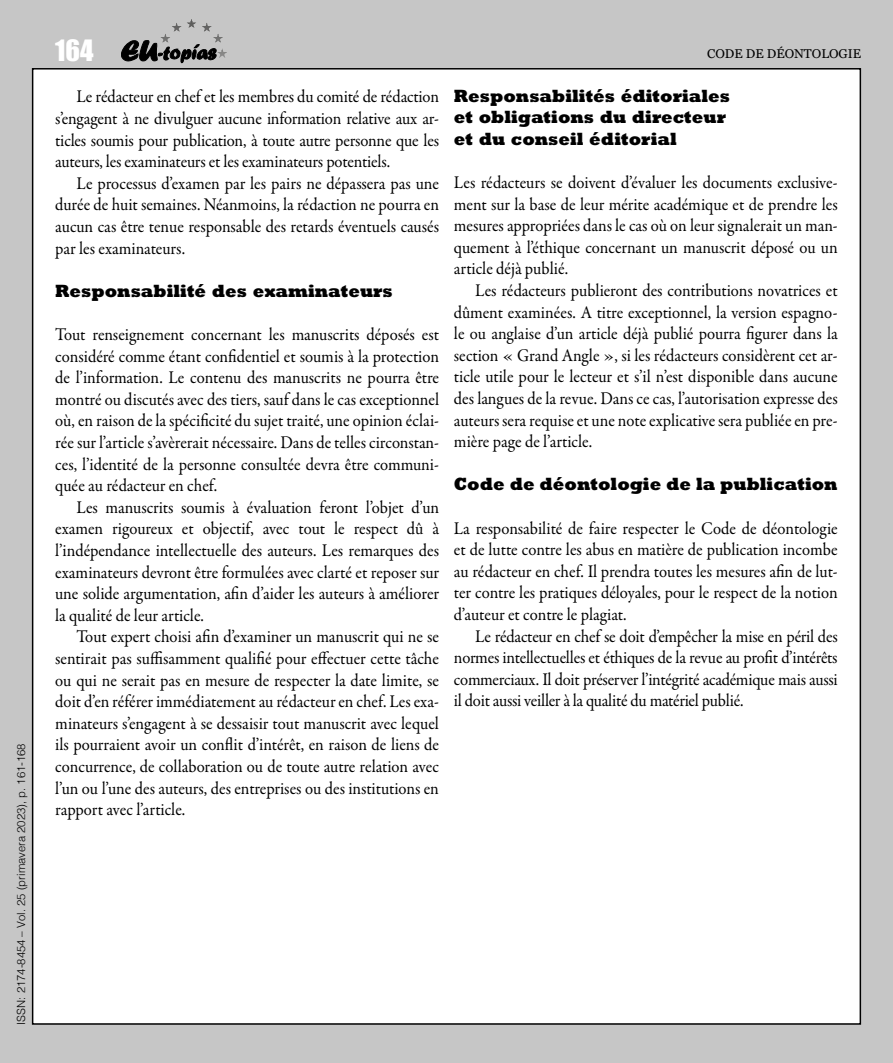
<style>
.page{position:relative;width:893px;height:1063px;background:#c6c6c6}
.page>*{position:absolute;margin:0;border:0;box-sizing:border-box;transform-origin:0 0}
.t1{font:27px "Impact";color:#fff}
.t2{font:18px/21.6px "Garamond Premr Pro";color:#000;text-align:justify;scale:.93 1}
.t3{font:800 18px/21.6px "Rockwell Std";color:#000;scale:.93 1}
.t4{font:12.75px "Georgia";color:#000}
.t5{font:300 11.25px "Helvetica";color:#000}
</style>
<div class="page">
<div style="left:33px;top:69px;width:827px;height:955px;background:#fff"></div>
<svg style="left:121px;top:40px;width:95px;height:23px"></svg>
<hr style="left:161px;top:19px;width:66px;height:1px;background:#585857">
<hr style="left:161px;top:20px;width:66px;height:1px;background:#595958">
<hr style="left:161px;top:21px;width:66px;height:1px;background:#5a5a59">
<hr style="left:161px;top:22px;width:66px;height:1px;background:#5c5c5b">
<hr style="left:161px;top:23px;width:66px;height:1px;background:#5d5d5c">
<hr style="left:161px;top:24px;width:66px;height:1px;background:#5f5f5e">
<hr style="left:161px;top:25px;width:66px;height:1px;background:#60605f">
<hr style="left:161px;top:26px;width:66px;height:1px;background:#626261">
<hr style="left:161px;top:27px;width:66px;height:1px;background:#636362">
<hr style="left:161px;top:28px;width:66px;height:1px;background:#656464">
<hr style="left:161px;top:29px;width:66px;height:1px;background:#666565">
<hr style="left:161px;top:30px;width:66px;height:1px;background:#676766">
<hr style="left:161px;top:31px;width:66px;height:1px;background:#696868">
<hr style="left:161px;top:32px;width:66px;height:1px;background:#6a6969">
<hr style="left:161px;top:33px;width:66px;height:1px;background:#6c6b6b">
<hr style="left:161px;top:34px;width:66px;height:1px;background:#6c6c6c">
<hr style="left:161px;top:35px;width:66px;height:1px;background:#6e6e6d">
<hr style="left:161px;top:36px;width:66px;height:1px;background:#6f6f6e">
<hr style="left:161px;top:37px;width:66px;height:1px;background:#717170">
<hr style="left:161px;top:38px;width:66px;height:1px;background:#727271">
<hr style="left:161px;top:39px;width:66px;height:1px;background:#747473">
<hr style="left:161px;top:40px;width:66px;height:1px;background:#757574">
<hr style="left:161px;top:41px;width:66px;height:1px;background:#767675">
<hr style="left:161px;top:42px;width:66px;height:1px;background:#787877">
<hr style="left:161px;top:43px;width:66px;height:1px;background:#797978">
<hr style="left:161px;top:44px;width:66px;height:1px;background:#7b7b7a">
<hr style="left:161px;top:45px;width:66px;height:1px;background:#7c7c7b">
<hr style="left:161px;top:46px;width:66px;height:1px;background:#7e7d7d">
<hr style="left:161px;top:47px;width:66px;height:1px;background:#7f7e7e">
<hr style="left:161px;top:48px;width:66px;height:1px;background:#818080">
<hr style="left:161px;top:49px;width:66px;height:1px;background:#828181">
<hr style="left:161px;top:50px;width:66px;height:1px;background:#828282">
<hr style="left:161px;top:51px;width:66px;height:1px;background:#848483">
<hr style="left:161px;top:52px;width:66px;height:1px;background:#858584">
<hr style="left:161px;top:53px;width:66px;height:1px;background:#878786">
<hr style="left:161px;top:54px;width:66px;height:1px;background:#888887">
<hr style="left:161px;top:55px;width:66px;height:1px;background:#898989">
<hr style="left:161px;top:56px;width:66px;height:1px;background:#8a8a8a">
<hr style="left:161px;top:57px;width:66px;height:1px;background:#8c8c8b">
<p class="t5" style="left:12px;top:1025px;width:283px;rotate:-90deg">ISSN: 2174-8454 – Vol. 25 (primavera 2023), p. 161-168</p>
<h1 class="t1" style="left:55px;top:29px;width:40px">164</h1>
<p class="t2" style="left:55px;top:86px;width:414px;text-indent:21px">Le rédacteur en chef et les membres du comité de rédaction s’engagent à ne divulguer aucune information relative aux ar&shy;ticles soumis pour publication, à toute autre personne que les auteurs, les examinateurs et les examinateurs potentiels.</p>
<p class="t2" style="left:55px;top:173px;width:414px;text-indent:21px">Le processus d’examen par les pairs ne dépassera pas une durée de huit semaines. Néanmoins, la rédaction ne pourra en aucun cas être tenue responsable des retards éventuels causés par les examinateurs.</p>
<p class="t3" style="left:55px;top:279px;width:364px">Responsabilité des examinateurs</p>
<p class="t2" style="left:55px;top:324px;width:414px">Tout renseignement concernant les manuscrits déposés est considéré comme étant confidentiel et soumis à la protection de l’information. Le contenu des manuscrits ne pourra être montré ou discutés avec des tiers, sauf dans le cas exceptionnel où, en raison de la spécificité du sujet traité, une opinion éclai&shy;rée sur l’article s’avèrerait nécessaire. Dans de telles circonstan&shy;ces, l’identité de la personne consultée devra être communi&shy;quée au rédacteur en chef.</p>
<p class="t2" style="left:55px;top:497px;width:414px;text-indent:21px">Les manuscrits soumis à évaluation feront l’objet d’un examen rigoureux et objectif, avec tout le respect dû à l’indépendance intellectuelle des auteurs. Les remarques des examinateurs devront être formulées avec clarté et reposer sur une solide argumentation, afin d’aider les auteurs à améliorer la qualité de leur article.</p>
<p class="t2" style="left:55px;top:626px;width:414px;text-indent:21px">Tout expert choisi afin d’examiner un manuscrit qui ne se sentirait pas suffisamment qualifié pour effectuer cette tâche ou qui ne serait pas en mesure de respecter la date limite, se doit d’en référer immédiatement au rédacteur en chef. Les exa&shy;minateurs s’engagent à se dessaisir tout manuscrit avec lequel ils pourraient avoir un conflit d’intérêt, en raison de liens de concurrence, de collaboration ou de toute autre relation avec l’un ou l’une des auteurs, des entreprises ou des institutions en rapport avec l’article.</p>
<p class="t4" style="left:707px;top:44px;width:155px">CODE DE DÉONTOLOGIE</p>
<p class="t3" style="left:454px;top:84px;width:298px">Responsabilités éditoriales et obligations du directeur et du conseil éditorial</p>
<p class="t2" style="left:454px;top:172px;width:414px">Les rédacteurs se doivent d’évaluer les documents exclusive&shy;ment sur la base de leur mérite académique et de prendre les mesures appropriées dans le cas où on leur signalerait un man&shy;quement à l’éthique concernant un manuscrit déposé ou un article déjà publié.</p>
<p class="t2" style="left:454px;top:280px;width:414px;text-indent:21px">Les rédacteurs publieront des contributions novatrices et dûment examinées. A titre exceptionnel, la version espagno&shy;le ou anglaise d’un article déjà publié pourra figurer dans la section « Grand Angle », si les rédacteurs considèrent cet ar&shy;ticle utile pour le lecteur et s’il n’est disponible dans aucune des langues de la revue. Dans ce cas, l’autorisation expresse des auteurs sera requise et une note explicative sera publiée en pre&shy;mière page de l’article.</p>
<p class="t3" style="left:454px;top:473px;width:414px">Code de déontologie de la publication</p>
<p class="t2" style="left:454px;top:517px;width:414px">La responsabilité de faire respecter le Code de déontologie et de lutte contre les abus en matière de publication incombe au rédacteur en chef. Il prendra toutes les mesures afin de lut&shy;ter contre les pratiques déloyales, pour le respect de la notion d’auteur et contre le plagiat.</p>
<p class="t2" style="left:454px;top:625px;width:414px;text-indent:21px">Le rédacteur en chef se doit d’empêcher la mise en péril des normes intellectuelles et éthiques de la revue au profit d’intérêts commerciaux. Il doit préserver l’intégrité académique mais aussi il doit aussi veiller à la qualité du matériel publié.</p>
</div>
